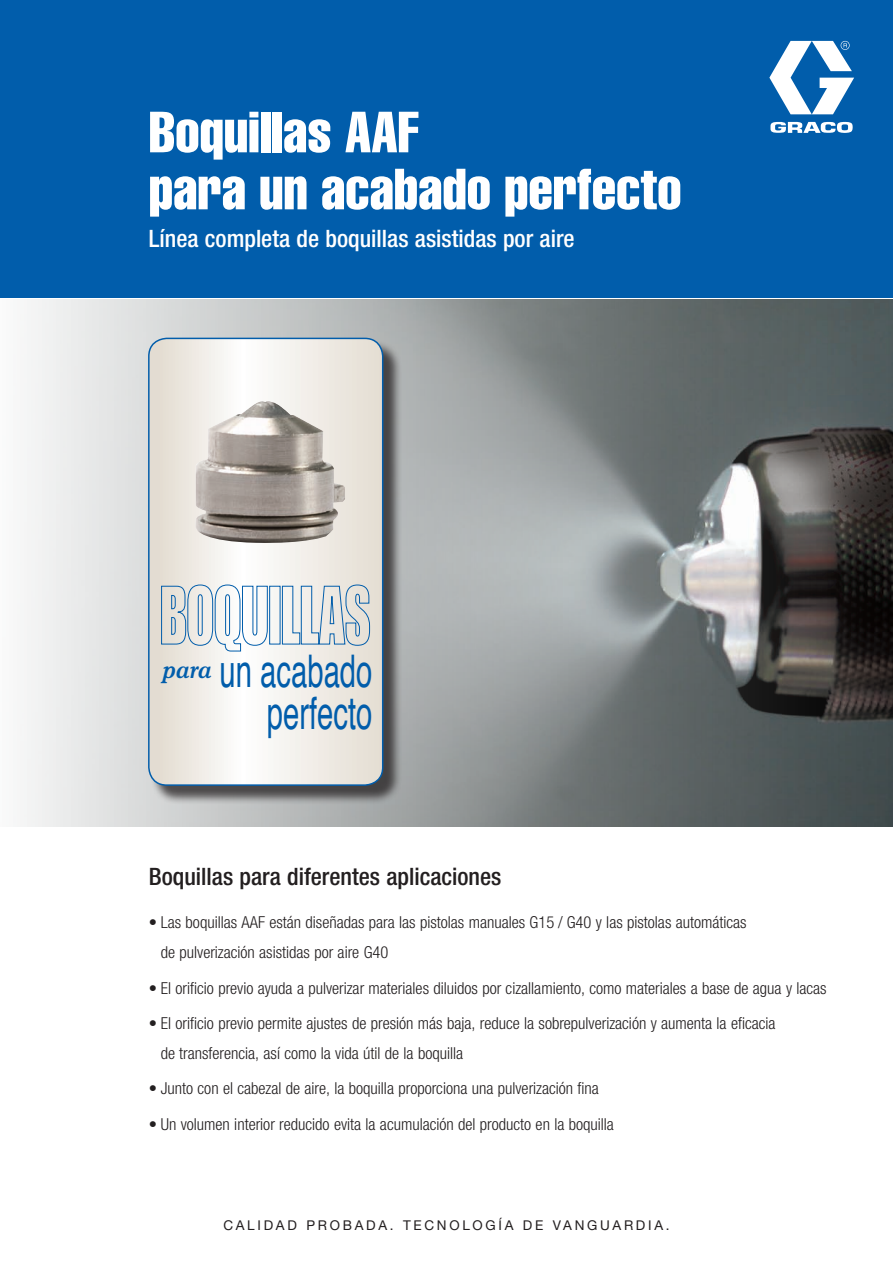
<style>
.page{position:relative;width:893px;height:1263px;background:#fff}
.page>*{position:absolute;margin:0;border:0;box-sizing:border-box;transform-origin:0 0}
.t1{font:57px/57px "Helvetica LT Std Comp";color:#fff}
.t2{font:45px/42px "Helvetica";color:#015dab;text-align:right;scale:.65 1}
.t3{font:italic 700 25.5px "Italian Old Style MT Std";color:#015dab}
.t4{font:500 condensed 24px "Helvetica Neue LT Std";color:#fff}
.t5{font:500 condensed 24px "Helvetica Neue LT Std";color:#231f20}
.t6{font:300 condensed 16.5px/30px "Helvetica Neue LT Std";color:#231f20}
.t7{font:13.5px "Helvetica Neue LT Std";letter-spacing:.2em;color:#231f20}
</style>
<div class="page">
<div style="left:0;top:0;width:893px;height:298px;background:#015dab"></div>
<img style="left:24px;top:299px;width:869px;height:528px">
<svg style="left:769px;top:41px;width:85px;height:92px"></svg>
<div style="left:150px;top:340px;width:252px;height:464px;background:#231f20;opacity:.75"></div>
<svg style="left:149px;top:338px;width:234px;height:447px"></svg>
<div style="left:148px;top:338px;width:235px;height:448px;border:2px solid #015dab;border-radius:18px"></div>
<img style="left:195px;top:401px;width:150px;height:143px">
<svg style="left:161px;top:585px;width:107px;height:66px"></svg>
<div style="left:269px;top:586px;width:11px;height:58px;border:1px solid #015dab"></div>
<svg style="left:282px;top:585px;width:88px;height:61px;background:#ccd6db"></svg>
<h1 class="t1" style="left:149px;top:103px;width:534px">Boquillas AAF<br>para un acabado perfecto</h1>
<h3 class="t4" style="left:149px;top:224px;width:427px">Línea completa de boquillas asistidas por aire</h3>
<h3 class="t3" style="left:163px;top:653px;width:50px">para</h3>
<h2 class="t2" style="left:220px;top:651px;width:237px">un acabado perfecto</h2>
<h3 class="t5" style="left:149px;top:862px;width:354px">Boquillas para diferentes aplicaciones</h3>
<p class="t6" style="left:161px;top:907px;width:587px;text-indent:-12px">• Las boquillas AAF están diseñadas para las pistolas manuales G15 / G40 y las pistolas automáticas de pulverización asistidas por aire G40</p>
<p class="t6" style="left:149px;top:972px;width:679px">• El orificio previo ayuda a pulverizar materiales diluidos por cizallamiento, como materiales a base de agua y lacas</p>
<p class="t6" style="left:161px;top:1008px;width:616px;text-indent:-12px">• El orificio previo permite ajustes de presión más baja, reduce la sobrepulverización y aumenta la eficacia de transferencia, así como la vida útil de la boquilla</p>
<p class="t6" style="left:149px;top:1073px;width:452px">• Junto con el cabezal de aire, la boquilla proporciona una pulverización fina</p>
<p class="t6" style="left:149px;top:1109px;width:467px">• Un volumen interior reducido evita la acumulación del producto en la boquilla</p>
<p class="t7" style="left:223px;top:1217px;width:448px">CALIDAD PROBADA. TECNOLOGÍA DE VANGUARDIA.</p>
</div>
